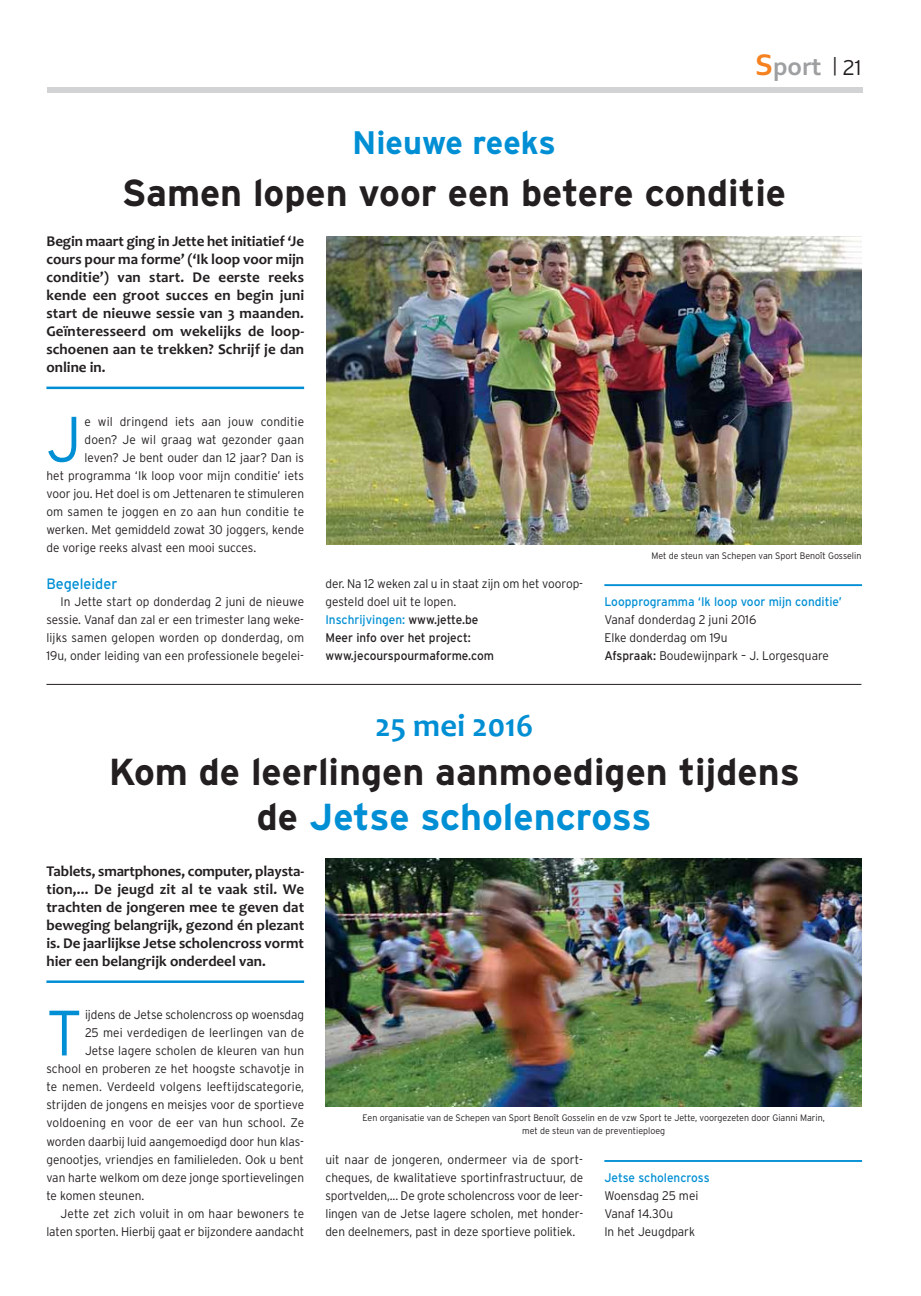
<style>
.page{position:relative;width:921px;height:1296px;background:#fff}
.page>*{position:absolute;margin:0;border:0;box-sizing:border-box;transform-origin:0 0}
.t1{font:300 63.88px "Interstate";color:#008fd4;scale:.95 1}
.t2{font:700 37.5px/45px "Interstate";color:#231f20;text-align:center}
.t3{font:700 32.5px "Interstate";color:#008fd4}
.t4{font:700 32.5px "Candara";color:#008fd4}
.t5{font:700 26.25px "Corbel";color:#9d9fa1}
.t6{font:700 15px/18px "Candara";color:#231f20;text-align:justify}
.t7{font:15px "Interstate";color:#008fd4;scale:.95 1}
.t8{font:300 12.5px/18px "Interstate";color:#231f20;scale:.95 1}
.t9{font:12.5px "Interstate";color:#008fd4;scale:.95 1}
.t10{font:300 9.38px/13.1px "Interstate";color:#231f20;text-align:center;scale:.95 1}
.s1{font-size:31.25px;color:#f5821f}
.s2{font-family:"Interstate";font-weight:300;font-size:18.75px;color:#231f20}
.s3{font-family:"Interstate";font-weight:300;font-size:21.25px;color:#231f20}
.s4{font-weight:400;color:#008fd4}
.s5{font-weight:400}
.s6{color:#008fd4}
</style>
<div class="page">
<div style="left:47px;top:87px;width:814px;height:6px;background:#d1d3d4"></div>
<hr style="left:46px;top:386px;width:258px;height:3px;background:#008fd4">
<hr style="left:604px;top:584px;width:257px;height:2px;background:#008fd4">
<img style="left:326px;top:236px;width:535px;height:308px">
<hr style="left:46px;top:684px;width:815px;height:1px;background:#231f20">
<hr style="left:46px;top:980px;width:258px;height:2px;background:#008fd4">
<hr style="left:604px;top:1159px;width:257px;height:2px;background:#008fd4">
<img style="left:325px;top:858px;width:536px;height:247px">
<h3 class="t5" style="left:754px;top:57px;width:108px"><span class="s1">S</span>port <span class="s2">|</span> <span class="s3">21</span></h3>
<h3 class="t3" style="left:352px;top:130px;width:205px">Nieuwe reeks</h3>
<h2 class="t2" style="left:122px;top:173px;width:665px">Samen lopen voor een betere conditie</h2>
<p class="t6" style="left:46px;top:234px;width:259px">Begin maart ging in Jette het initiatief ‘Je cours pour ma forme’ (‘Ik loop voor mijn conditie’) van start. De eerste reeks kende een groot succes en begin juni start de nieuwe sessie van 3 maanden.<br>Geïnteresseerd om wekelijks de loop&shy;schoenen aan te trekken? Schrijf je dan online in.</p>
<h1 class="t1" style="left:46px;top:415px;width:38px">J</h1>
<p class="t8" style="left:85px;top:413px;width:232px">e wil dringend iets aan jouw conditie</p>
<p class="t8" style="left:85px;top:431px;width:232px">doen? Je wil graag wat gezonder gaan</p>
<p class="t8" style="left:85px;top:449px;width:232px">leven? Je bent ouder dan 12 jaar? Dan is</p>
<p class="t8" style="left:46px;top:467px;width:273px">het programma ‘Ik loop voor mijn conditie’ iets</p>
<p class="t8" style="left:46px;top:485px;width:273px">voor jou. Het doel is om Jettenaren te stimuleren</p>
<p class="t8" style="left:46px;top:503px;width:273px">om samen te joggen en zo aan hun conditie te</p>
<p class="t8" style="left:46px;top:521px;width:273px">werken. Met gemiddeld zowat 30 joggers, kende</p>
<p class="t8" style="left:46px;top:539px;width:222px">de vorige reeks alvast een mooi succes.</p>
<p class="t7" style="left:46px;top:578px;width:76px">Begeleider</p>
<p class="t8" style="left:46px;top:593px;width:273px;text-align:justify;text-indent:14px">In Jette start op donderdag 2 juni de nieuwe sessie. Vanaf dan zal er een trimester lang weke&shy;lijks samen gelopen worden op donderdag, om 19u, onder leiding van een professionele begelei-</p>
<p class="t8" style="left:325px;top:575px;width:273px">der. Na 12 weken zal u in staat zijn om het voorop&shy;gesteld doel uit te lopen.<br><span class="s4">Inschrijvingen:</span> <span class="s5">www.jette.be<br>Meer info over het project: www.jecourspourmaforme.com</span></p>
<p class="t10" style="left:651px;top:549px;width:222px">Met de steun van Schepen van Sport Benoît Gosselin</p>
<p class="t9" style="left:604px;top:596px;width:252px">Loopprogramma ‘Ik loop voor mijn conditie’</p>
<p class="t8" style="left:604px;top:611px;width:238px">Vanaf donderdag 2 juni 2016<br>Elke donderdag om 19u<br><span class="s5">Afspraak:</span> Boudewijnpark – J. Lorgesquare</p>
<h3 class="t4" style="left:375px;top:713px;width:159px">25 mei 2016</h3>
<h2 class="t2" style="left:109px;top:752px;width:692px">Kom de leerlingen aanmoedigen tijdens de <span class="s6">Jetse scholencross</span></h2>
<p class="t6" style="left:46px;top:863px;width:259px">Tablets, smartphones, computer, playsta&shy;tion,... De jeugd zit al te vaak stil. We trachten de jongeren mee te geven dat beweging belangrijk, gezond én plezant is. De jaarlijkse Jetse scholencross vormt hier een belangrijk onderdeel van.</p>
<h1 class="t1" style="left:46px;top:1008px;width:39px">T</h1>
<p class="t8" style="left:85px;top:1006px;width:232px">ijdens de Jetse scholencross op woensdag</p>
<p class="t8" style="left:85px;top:1024px;width:232px">25 mei verdedigen de leerlingen van de</p>
<p class="t8" style="left:85px;top:1042px;width:232px">Jetse lagere scholen de kleuren van hun</p>
<p class="t8" style="left:46px;top:1060px;width:273px">school en proberen ze het hoogste schavotje in</p>
<p class="t8" style="left:46px;top:1078px;width:273px">te nemen. Verdeeld volgens leeftijdscategorie,</p>
<p class="t8" style="left:46px;top:1096px;width:273px">strijden de jongens en meisjes voor de sportieve</p>
<p class="t8" style="left:46px;top:1114px;width:273px">voldoening en voor de eer van hun school. Ze</p>
<p class="t8" style="left:46px;top:1132px;width:272px">worden daarbij luid aangemoedigd door hun klas-</p>
<p class="t8" style="left:46px;top:1150px;width:272px">genootjes, vriendjes en familieleden. Ook u bent</p>
<p class="t8" style="left:46px;top:1168px;width:273px">van harte welkom om deze jonge sportievelingen</p>
<p class="t8" style="left:46px;top:1186px;width:105px">te komen steunen.</p>
<p class="t8" style="left:61px;top:1204px;width:258px">Jette zet zich voluit in om haar bewoners te</p>
<p class="t8" style="left:46px;top:1222px;width:273px">laten sporten. Hierbij gaat er bijzondere aandacht</p>
<p class="t10" style="left:362px;top:1111px;width:488px">Een organisatie van de Schepen van Sport Benoît Gosselin en de vzw Sport te Jette, voorgezeten door Gianni Marin, met de steun van de preventieploeg</p>
<p class="t8" style="left:325px;top:1150px;width:273px;text-align:justify">uit naar de jongeren, ondermeer via de sport&shy;cheques, de kwalitatieve sportinfrastructuur, de sportvelden,... De grote scholencross voor de leer&shy;lingen van de Jetse lagere scholen, met honder&shy;den deelnemers, past in deze sportieve politiek.</p>
<p class="t9" style="left:604px;top:1172px;width:112px">Jetse scholencross</p>
<p class="t8" style="left:604px;top:1186px;width:100px">Woensdag 25 mei<br>Vanaf 14.30u<br>In het Jeugdpark</p>
</div>
